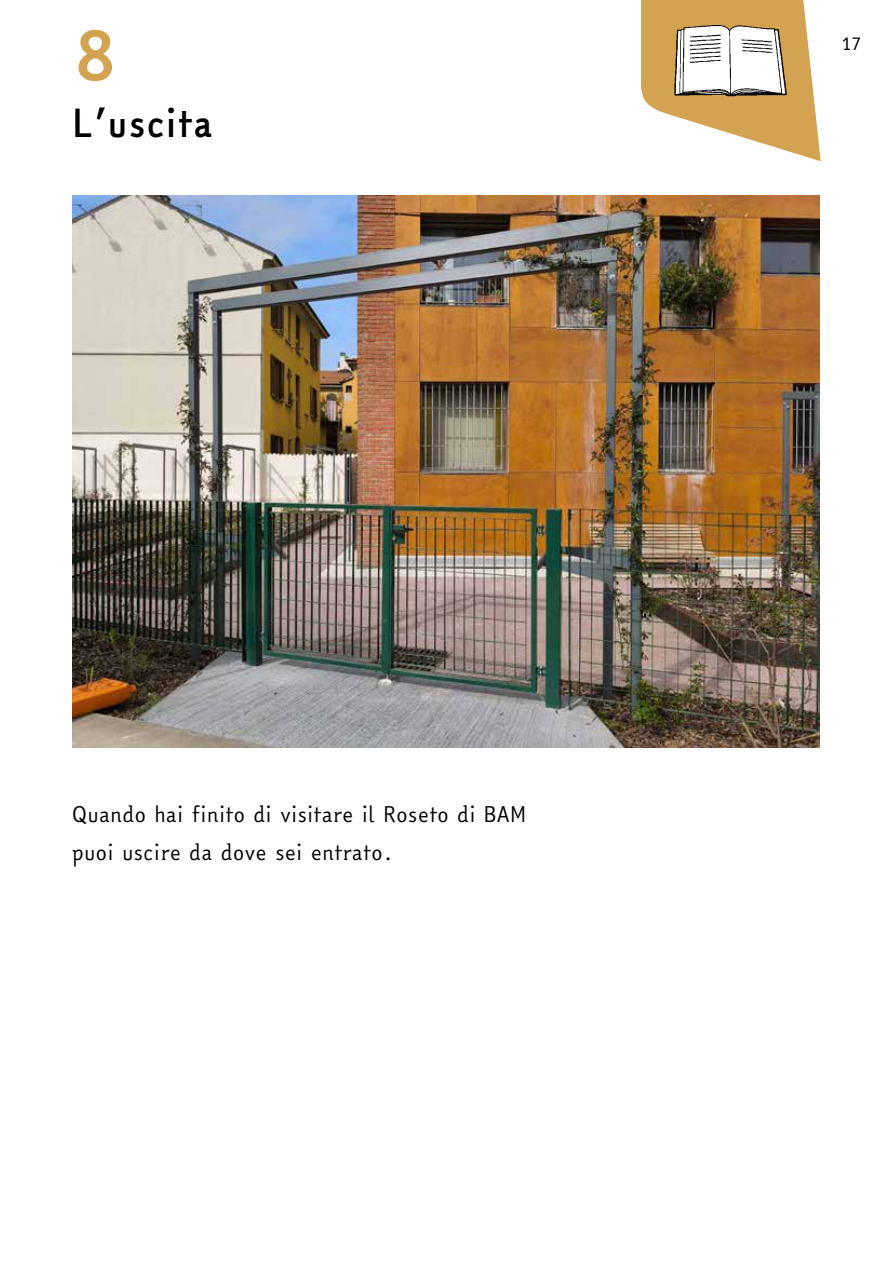
<style>
.page{position:relative;width:893px;height:1263px;background:#fff}
.page>*{position:absolute;margin:0;border:0;box-sizing:border-box;transform-origin:0 0}
.t1{font:700 72px "Easy Reading";color:#d4a351}
.t2{font:700 37.5px "Easy Reading";color:#000}
.t3{font:21px/37.5px "Easy Reading";color:#000}
.t4{font:18px "Easy Reading";color:#000}
</style>
<div class="page">
<svg style="left:641px;top:0;width:180px;height:161px"></svg>
<img style="left:671px;top:22px;width:117px;height:78px">
<img style="left:72px;top:196px;width:747px;height:551px">
<h1 class="t1" style="left:72px;top:3px;width:48px">8</h1>
<h2 class="t2" style="left:72px;top:97px;width:143px">L’uscita</h2>
<p class="t3" style="left:72px;top:796px;width:456px">Quando hai finito di visitare il Roseto di BAM puoi uscire da dove sei entrato.</p>
<p class="t4" style="left:841px;top:31px;width:21px">17</p>
</div>
